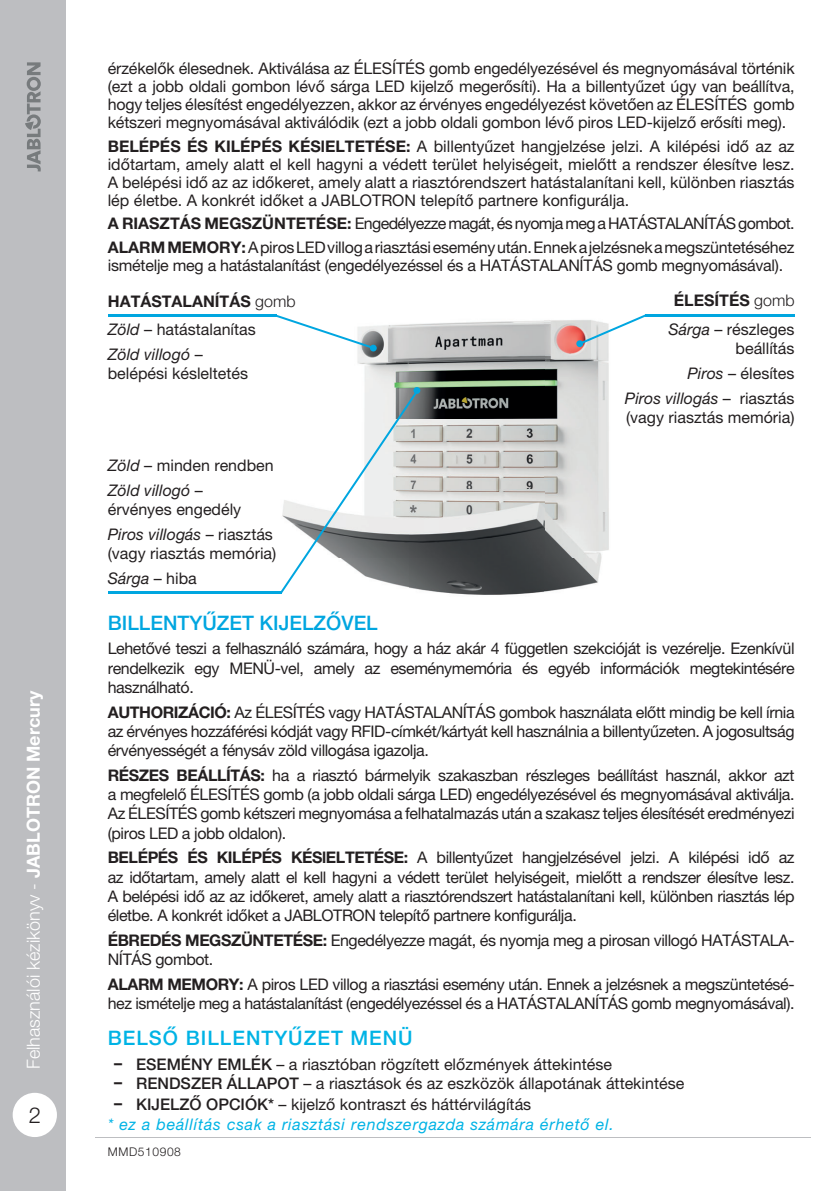
<style>
.page{position:relative;width:840px;height:1191px;background:#fff}
.page>*{position:absolute;margin:0;border:0;box-sizing:border-box;transform-origin:0 0}
.t1{font:300 22px "Helvetica Neue LT Pro";color:#231f20}
.t2{font:500 20px "Helvetica Neue LT Pro";color:#00a6e0}
.t3{font:500 20px "Helvetica Neue LT Pro";letter-spacing:.05em;color:#00b3e5}
.t4{font:300 18px "Helvetica Neue LT Pro";color:#fff}
.t5{font:16px/19.2px "Helvetica Neue LT Pro";letter-spacing:-.025em;color:#231f20;text-align:justify}
.t6{font:16px/24.8px "Helvetica Neue LT Pro";color:#231f20}
.t7{font:italic 16px/19.2px "Helvetica Neue LT Pro";letter-spacing:.05em;color:#00b3e5}
.t8{font:italic 16px/24.8px "Helvetica Neue LT Pro";color:#231f20}
.t9{font:700 16px "Helvetica Neue LT Pro";color:#231f20}
.t10{font:300 12px "Helvetica Neue LT Pro";letter-spacing:.05em;color:#231f20}
.s1{font-weight:700}
.s2{font-weight:300}
.s3{font-style:italic}
.s4{font-style:normal}
.s5{font-family:"Arial";font-weight:700}
.s6{font-weight:500}
.s7{font-family:"Arial";font-weight:700;font-style:normal;color:#231f20}
.s8{font-weight:500;font-style:normal;color:#231f20}
.s9{font-style:normal;color:#231f20}
</style>
<div class="page">
<div style="left:0;top:0;width:65px;height:1191px;background:#bdbec1"></div>
<svg style="left:25px;top:62px;width:16px;height:109px"></svg>
<div style="left:13px;top:1092px;width:44px;height:45px;background:#fff;border-radius:50%"></div>
<img style="left:273px;top:316px;width:336px;height:279px">
<svg style="left:279px;top:387px;width:141px;height:207px"></svg>
<hr style="left:108px;top:592px;width:173px;height:2px;background:#00a6e0">
<hr style="left:108px;top:314px;width:168px;height:2px;background:#00a6e0">
<hr style="left:644px;top:314px;width:150px;height:2px;background:#00a6e0">
<svg style="left:576px;top:314px;width:70px;height:33px"></svg>
<svg style="left:275px;top:314px;width:101px;height:37px"></svg>
<p class="t4" style="left:27px;top:1069px;width:380px;rotate:-90deg">Felhasználói kézikönyv - <span class="s1">JABLOTRON Mercury</span></p>
<h1 class="t1" style="left:29px;top:1107px;width:14px">2</h1>
<p class="t5" style="left:108px;top:61px;width:688px;line-height:18px">érzékelők élesednek. Aktiválása az ÉLESÍTÉS gomb engedélyezésével és megnyomásával történik (ezt a jobb oldali gombon lévő sárga LED kijelző megerősíti). Ha a billentyűzet úgy van beállítva, hogy teljes élesítést engedélyezzen, akkor az érvényes engedélyezést követően az ÉLESÍTÉS gomb kétszeri megnyomásával aktiválódik (ezt a jobb oldali gombon lévő piros LED-kijelző erősíti meg).</p>
<p class="t5" style="left:108px;top:139px;width:688px;line-height:18px"><span class="s1">BELÉPÉS ÉS KILÉPÉS KÉSlELTETÉSE:</span> A billentyűzet hangjelzése jelzi. A kilépési idő az az időtartam, amely alatt el kell hagyni a védett terület helyiségeit, mielőtt a rendszer élesítve lesz.<br>A belépési idő az az időkeret, amely alatt a riasztórendszert hatástalanítani kell, különben riasztás lép életbe. A konkrét időket a JABLOTRON telepítő partnere konfigurálja.</p>
<p class="t5" style="left:108px;top:214px;width:688px;line-height:23.6px"><span class="s1">A RIASZTÁS MEGSZÜNTETÉSE:</span> Engedélyezze magát, és nyomja meg a HATÁSTALANÍTÁS gombot.<br><span class="s1">ALARM MEMORY:</span> A piros LED villog a riasztási esemény után. Ennek a jelzésnek a megszüntetéséhez</p>
<p class="t5" style="left:108px;top:257px;width:676px">ismételje meg a hatástalanítást (engedélyezéssel és a HATÁSTALANÍTÁS gomb megnyomásával).</p>
<p class="t9" style="left:108px;top:295px;width:189px">HATÁSTALANÍTÁS <span class="s2">gomb</span></p>
<p class="t9" style="left:673px;top:295px;width:122px">ÉLESÍTÉS <span class="s2">gomb</span></p>
<p class="t6" style="left:108px;top:319px;width:149px"><span class="s3">Zöld</span> – hatástalanítas<br><span class="s3">Zöld villogó</span> –</p>
<p class="t6" style="left:108px;top:363px;width:142px">belépési késleltetés</p>
<p class="t8" style="left:108px;top:455px;width:167px">Zöld <span class="s4">– minden rendben<br></span>Zöld villogó <span class="s4">–</span></p>
<p class="t6" style="left:108px;top:499px;width:166px">érvényes engedély<br><span class="s3">Piros villogás</span> – riasztás</p>
<p class="t6" style="left:108px;top:543px;width:170px">(vagy riasztás memória)<br><span class="s3">Sárga</span> – hiba</p>
<p class="t6" style="left:668px;top:322px;width:127px;line-height:19.2px;text-align:right"><span class="s3">Sárga</span> – részleges beállítás</p>
<p class="t8" style="left:624px;top:363px;width:171px;text-align:right">Piros <span class="s4">– élesítes<br></span>Piros villogás <span class="s4">– riasztás</span></p>
<p class="t6" style="left:625px;top:407px;width:170px">(vagy riasztás memória)</p>
<p class="t2" style="left:108px;top:615px;width:271px">BILLENTYŰZET KIJELZŐVEL</p>
<p class="t5" style="left:108px;top:641px;width:688px">Lehetővé teszi a felhasználó számára, hogy a ház akár 4 független szekcióját is vezérelje. Ezenkívül rendelkezik egy MENÜ-vel, amely az eseménymemória és egyéb információk megtekintésére használható.</p>
<p class="t5" style="left:108px;top:704px;width:688px"><span class="s1">AUTHORIZÁCIÓ:</span> Az ÉLESÍTÉS vagy HATÁSTALANÍTÁS gombok használata előtt mindig be kell írnia az érvényes hozzáférési kódját vagy RFID-címkét/kártyát kell használnia a billentyűzeten. A jogosultság érvényességét a fénysáv zöld villogása igazolja.</p>
<p class="t5" style="left:108px;top:767px;width:688px"><span class="s1">RÉSZES BEÁLLÍTÁS:</span> ha a riasztó bármelyik szakaszban részleges beállítást használ, akkor azt a megfelelő ÉLESÍTÉS gomb (a jobb oldali sárga LED) engedélyezésével és megnyomásával aktiválja.<br>Az ÉLESÍTÉS gomb kétszeri megnyomása a felhatalmazás után a szakasz teljes élesítését eredményezi (piros LED a jobb oldalon).</p>
<p class="t5" style="left:108px;top:850px;width:688px"><span class="s1">BELÉPÉS ÉS KILÉPÉS KÉSlELTETÉSE:</span> A billentyűzet hangjelzésével jelzi. A kilépési idő az az időtartam, amely alatt el kell hagyni a védett terület helyiségeit, mielőtt a rendszer élesítve lesz.<br>A belépési idő az az időkeret, amely alatt a riasztórendszert hatástalanítani kell, különben riasztás lép életbe. A konkrét időket a JABLOTRON telepítő partnere konfigurálja.</p>
<p class="t5" style="left:108px;top:932px;width:688px"><span class="s1">ÉBREDÉS MEGSZÜNTETÉSE:</span> Engedélyezze magát, és nyomja meg a pirosan villogó HATÁSTALA-<br>NÍTÁS gombot.</p>
<p class="t5" style="left:108px;top:976px;width:688px"><span class="s1">ALARM MEMORY:</span> A piros LED villog a riasztási esemény után. Ennek a jelzésnek a megszüntetésé&shy;hez ismételje meg a hatástalanítást (engedélyezéssel és a HATÁSTALANÍTÁS gomb megnyomásával).</p>
<p class="t3" style="left:108px;top:1030px;width:306px">BELSŐ BILLENTYŰZET MENÜ</p>
<p class="t6" style="left:113px;top:1056px;width:572px;line-height:19.2px"><span class="s5">−</span> <span class="s6">ESEMÉNY EMLÉK</span> – a riasztóban rögzített előzmények áttekintése<br><span class="s5">−</span> <span class="s6">RENDSZER ÁLLAPOT</span> – a riasztások és az eszközök állapotának áttekintése</p>
<p class="t7" style="left:108px;top:1097px;width:507px;text-indent:6px"><span class="s7">−</span> <span class="s8">KIJELZŐ OPCIÓK*</span> <span class="s9">– kijelző kontraszt és háttérvilágítás<br></span>* ez a beállítás csak a riasztási rendszergazda számára érhető el.</p>
<p class="t10" style="left:108px;top:1147px;width:75px">MMD510908</p>
</div>
